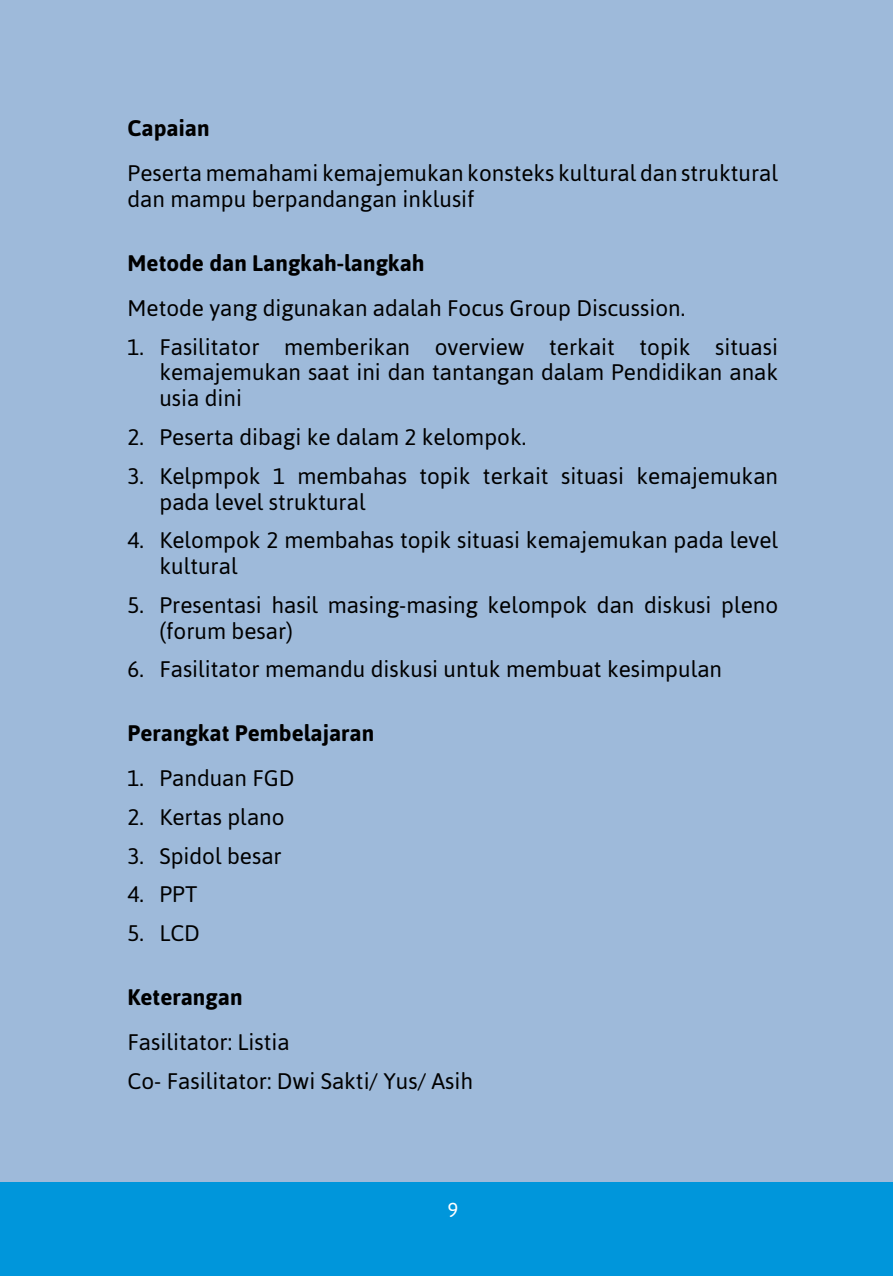
<style>
.page{position:relative;width:893px;height:1276px;background:#fff}
.page>*{position:absolute;margin:0;border:0;box-sizing:border-box;transform-origin:0 0}
.t1{font:22.5px/25.9px "Asap";color:#000}
.t2{font:700 22.5px "Asap";color:#000}
.t3{font:20.25px "Asap";color:#fff}
.s1{font-weight:700}
</style>
<div class="page">
<div style="left:0;top:1182px;width:893px;height:94px;background:#0096db"></div>
<div style="left:0;top:0;width:893px;height:1182px;background:#9ebada"></div>
<p class="t1" style="left:128px;top:105px;width:652px;line-height:45px"><span class="s1">Capaian<br></span>Peserta memahami kemajemukan konsteks kultural dan struktural</p>
<p class="t1" style="left:128px;top:186px;width:348px">dan mampu berpandangan inklusif</p>
<p class="t1" style="left:128px;top:240px;width:559px;line-height:45px"><span class="s1">Metode dan Langkah-langkah<br></span>Metode yang digunakan adalah Focus Group Discussion.</p>
<p class="t1" style="left:159px;top:333px;width:620px;text-align:justify;text-indent:-32px">1. Fasilitator memberikan overview terkait topik situasi kemajemukan saat ini dan tantangan dalam Pendidikan anak usia dini</p>
<p class="t1" style="left:128px;top:424px;width:400px">2. Peserta dibagi ke dalam 2 kelompok.</p>
<p class="t1" style="left:159px;top:462px;width:620px;text-indent:-32px">3. Kelpmpok 1 membahas topik terkait situasi kemajemukan pada level struktural</p>
<p class="t1" style="left:159px;top:527px;width:620px;text-indent:-32px">4. Kelompok 2 membahas topik situasi kemajemukan pada level kultural</p>
<p class="t1" style="left:159px;top:591px;width:620px;text-indent:-32px">5. Presentasi hasil masing-masing kelompok dan diskusi pleno (forum besar)</p>
<p class="t1" style="left:128px;top:656px;width:596px">6. Fasilitator memandu diskusi untuk membuat kesimpulan</p>
<p class="t2" style="left:128px;top:720px;width:248px">Perangkat Pembelajaran</p>
<p class="t1" style="left:128px;top:765px;width:169px">1. Panduan FGD</p>
<p class="t1" style="left:128px;top:804px;width:159px">2. Kertas plano</p>
<p class="t1" style="left:128px;top:842px;width:156px">3. Spidol besar</p>
<p class="t1" style="left:128px;top:881px;width:71px">4. PPT</p>
<p class="t1" style="left:128px;top:920px;width:74px">5. LCD</p>
<p class="t1" style="left:128px;top:974px;width:164px;line-height:45px"><span class="s1">Keterangan<br></span>Fasilitator: Listia</p>
<p class="t1" style="left:128px;top:1067px;width:347px">Co- Fasilitator: Dwi Sakti/ Yus/ Asih</p>
<p class="t3" style="left:447px;top:1198px;width:12px">9</p>
</div>
